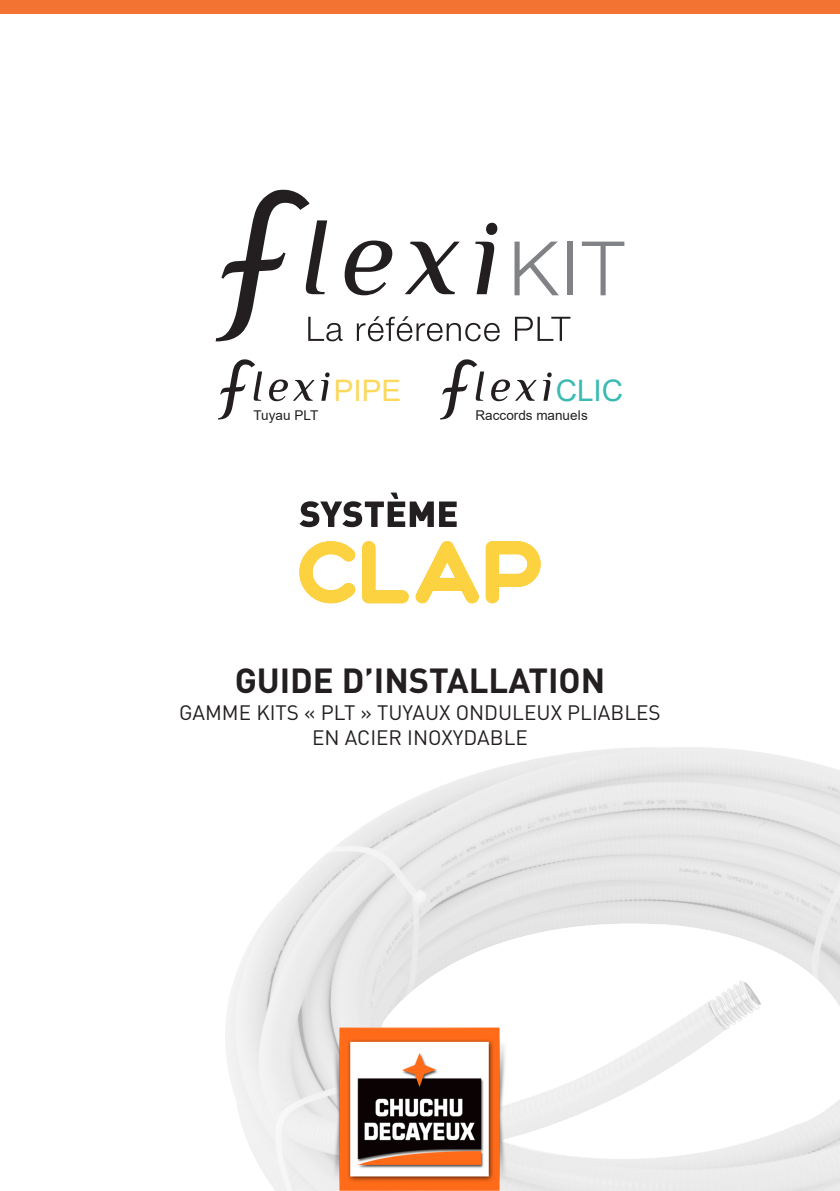
<style>
.page{position:relative;width:840px;height:1191px;background:#fff}
.page>*{position:absolute;margin:0;border:0;box-sizing:border-box;transform-origin:0 0}
.t1{font:700 34.4px "DIN Pro";color:#231f20}
.t2{font:29.6px "Arial";color:#fcd85d}
.t3{font:29.6px "Arial";color:#3abab3}
.t4{font:20.6px "DIN Pro";color:#231f20}
.t5{font:13.4px "Arial";color:#231f20}
</style>
<div class="page">
<img style="left:225px;top:747px;width:614px;height:444px">
<div style="left:0;top:0;width:839px;height:14px;background:#f37333"></div>
<img style="left:331px;top:1027px;width:177px;height:164px">
<svg style="left:515px;top:317px;width:55px;height:24px"></svg>
<svg style="left:514px;top:242px;width:44px;height:53px"></svg>
<div style="left:567px;top:242px;width:5px;height:53px;background:#808285"></div>
<svg style="left:581px;top:242px;width:43px;height:53px"></svg>
<svg style="left:215px;top:189px;width:284px;height:152px"></svg>
<svg style="left:218px;top:359px;width:44px;height:60px"></svg>
<svg style="left:269px;top:379px;width:45px;height:22px"></svg>
<svg style="left:320px;top:372px;width:9px;height:29px"></svg>
<svg style="left:440px;top:359px;width:44px;height:60px"></svg>
<svg style="left:491px;top:379px;width:45px;height:22px"></svg>
<svg style="left:543px;top:372px;width:8px;height:29px"></svg>
<svg style="left:299px;top:492px;width:134px;height:35px"></svg>
<svg style="left:439px;top:501px;width:17px;height:26px"></svg>
<svg style="left:299px;top:541px;width:56px;height:62px"></svg>
<svg style="left:362px;top:541px;width:46px;height:62px"></svg>
<svg style="left:415px;top:541px;width:63px;height:62px"></svg>
<svg style="left:485px;top:541px;width:55px;height:62px"></svg>
<p class="t5" style="left:253px;top:406px;width:66px">Tuyau PLT</p>
<h2 class="t2" style="left:333px;top:370px;width:69px">PIPE</h2>
<h2 class="t3" style="left:555px;top:370px;width:69px">CLIC</h2>
<p class="t5" style="left:475px;top:406px;width:114px">Raccords manuels</p>
<p class="t1" style="left:234px;top:656px;width:372px">GUIDE D’INSTALLATION</p>
<p class="t4" style="left:179px;top:698px;width:483px">GAMME KITS « PLT » TUYAUX ONDULEUX PLIABLES</p>
<p class="t4" style="left:312px;top:723px;width:217px">EN ACIER INOXYDABLE</p>
</div>
